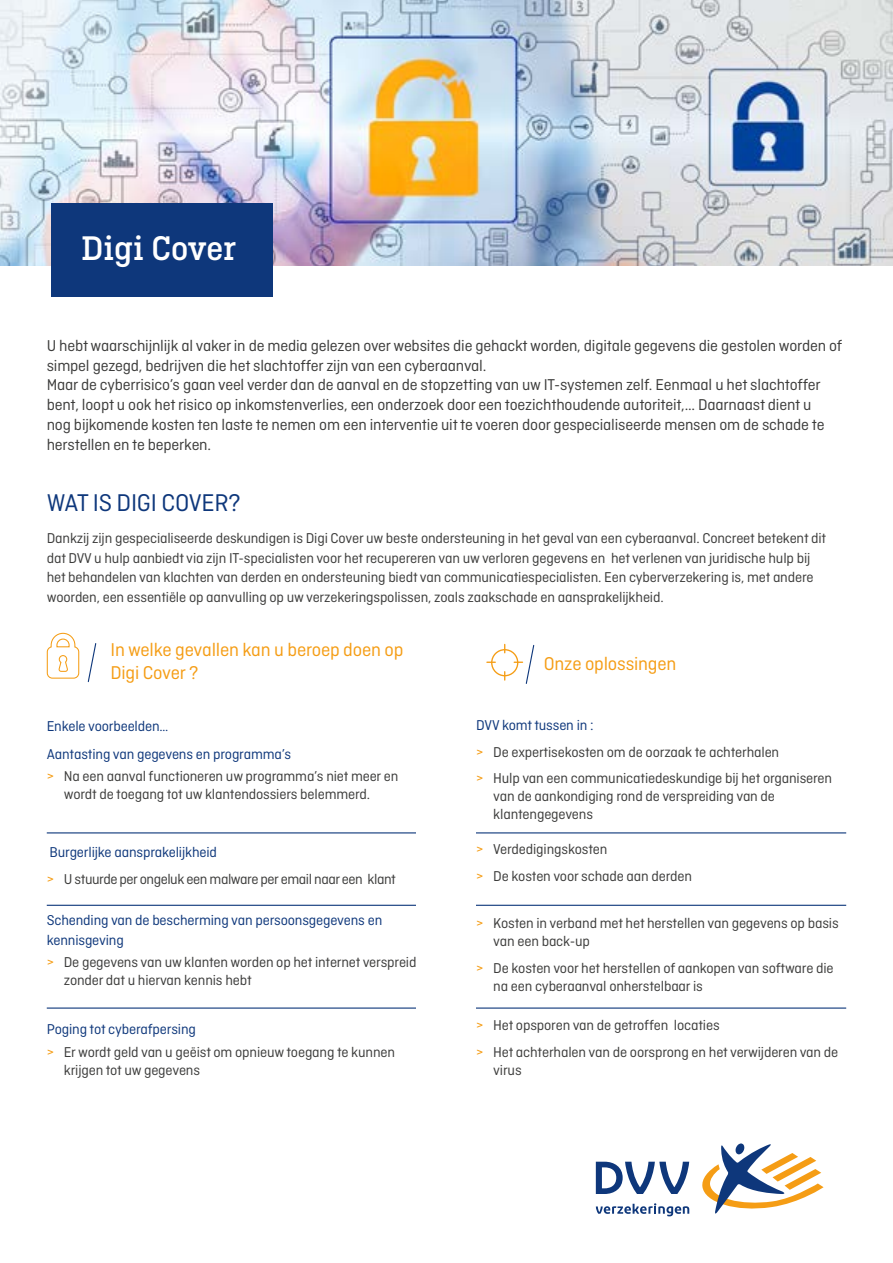
<style>
.page{position:relative;width:893px;height:1263px;background:#fff}
.page>*{position:absolute;margin:0;border:0;box-sizing:border-box;transform-origin:0 0}
.t1{font:500 36px "Ciutadella Slab";color:#fff}
.Titel_1__met_of_zond{font:25.5px "Ciutadella";letter-spacing:-.01em;color:#0e377b}
.Titel_2{font:19.5px/23.4px "Ciutadella";letter-spacing:-.01em;color:#f59d15}
.inleiding__kan_varie{font:16.5px/19.8px "Ciutadella";letter-spacing:-.01em;color:#3c3c3b}
.lopende{font:15px/18px "Ciutadella";letter-spacing:-.01em;color:#3c3c3b}
.lopende-2{font:15px/19.5px "Ciutadella";letter-spacing:-.01em;color:#0e377b}
.lopende-3{font:15px "Ciutadella";letter-spacing:-.03em;color:#3c3c3b}
.s1{color:#f59d15}
</style>
<div class="page">
<img style="left:0;top:0;width:893px;height:265px">
<svg style="left:87px;top:643px;width:10px;height:40px"></svg>
<div style="left:491px;top:649px;width:27px;height:27px;border:1px solid #f59d15;border-radius:50%"></div>
<svg style="left:487px;top:661px;width:8px;height:2px"></svg>
<svg style="left:46px;top:632px;width:34px;height:47px"></svg>
<svg style="left:514px;top:644px;width:21px;height:40px"></svg>
<hr style="left:47px;top:832px;width:799px;height:1px;background:#0e377b">
<hr style="left:47px;top:905px;width:799px;height:1px;background:#0e377b">
<hr style="left:47px;top:1007px;width:799px;height:2px;background:#0e377b">
<div style="left:417px;top:824px;width:59px;height:224px;background:#fff"></div>
<div style="left:51px;top:203px;width:222px;height:94px;background:#0e377b"></div>
<svg style="left:702px;top:1143px;width:121px;height:71px"></svg>
<svg style="left:596px;top:1162px;width:93px;height:32px"></svg>
<svg style="left:596px;top:1203px;width:93px;height:13px"></svg>
<p class="t1" style="left:81px;top:228px;width:157px">Digi Cover</p>
<p class="inleiding__kan_varie" style="left:47px;top:335px;width:797px">U hebt waarschijnlijk al vaker in de media gelezen over websites die gehackt worden, digitale gegevens die gestolen worden of simpel gezegd, bedrijven die het slachtoffer zijn van een cyberaanval.</p>
<p class="inleiding__kan_varie" style="left:47px;top:375px;width:779px">Maar de cyberrisico’s gaan veel verder dan de aanval en de stopzetting van uw IT-systemen zelf. Eenmaal u het slachtoffer bent, loopt u ook het risico op inkomstenverlies, een onderzoek door een toezichthoudende autoriteit,... Daarnaast dient u nog bijkomende kosten ten laste te nemen om een interventie uit te voeren door gespecialiseerde mensen om de schade te herstellen en te beperken.</p>
<p class="Titel_1__met_of_zond" style="left:47px;top:489px;width:195px">WAT IS DIGI COVER?</p>
<p class="lopende" style="left:47px;top:528px;width:781px;line-height:19.5px">Dankzij zijn gespecialiseerde deskundigen is Digi Cover uw beste ondersteuning in het geval van een cyberaanval. Concreet betekent dit dat DVV u hulp aanbiedt via zijn IT-specialisten voor het recupereren van uw verloren gegevens en het verlenen van juridische hulp bij het behandelen van klachten van derden en ondersteuning biedt van communicatiespecialisten. Een cyberverzekering is, met andere woorden, een essentiële op aanvulling op uw verzekeringspolissen, zoals zaakschade en aansprakelijkheid.</p>
<p class="Titel_2" style="left:111px;top:638px;width:294px">In welke gevallen kan u beroep doen op<br>Digi Cover ?</p>
<p class="lopende-2" style="left:47px;top:716px;width:123px">Enkele voorbeelden…</p>
<p class="lopende-2" style="left:47px;top:744px;width:246px">Aantasting van gegevens en programma’s</p>
<p class="lopende" style="left:64px;top:767px;width:336px;text-indent:-17px"><span class="s1">&gt;</span> Na een aanval functioneren uw programma’s niet meer en wordt de toegang tot uw klantendossiers belemmerd.</p>
<p class="Titel_2" style="left:544px;top:652px;width:134px">Onze oplossingen</p>
<p class="lopende-2" style="left:476px;top:715px;width:119px">DVV komt tussen in :</p>
<p class="lopende" style="left:476px;top:742px;width:305px"><span class="s1">&gt;</span> De expertisekosten om de oorzaak te achterhalen</p>
<p class="lopende" style="left:493px;top:769px;width:340px;text-indent:-17px"><span class="s1">&gt;</span> Hulp van een communicatiedeskundige bij het organiseren van de aankondiging rond de verspreiding van de klantengegevens</p>
<p class="lopende" style="left:476px;top:840px;width:133px"><span class="s1">&gt;</span> Verdedigingskosten</p>
<p class="lopende" style="left:476px;top:866px;width:217px"><span class="s1">&gt;</span> De kosten voor schade aan derden</p>
<p class="lopende" style="left:493px;top:914px;width:347px;text-indent:-17px"><span class="s1">&gt;</span> Kosten in verband met het herstellen van gegevens op basis van een back-up</p>
<p class="lopende" style="left:493px;top:959px;width:342px;text-indent:-17px"><span class="s1">&gt;</span> De kosten voor het herstellen of aankopen van software die na een cyberaanval onherstelbaar is</p>
<p class="lopende" style="left:476px;top:1016px;width:245px"><span class="s1">&gt;</span> Het opsporen van de getroffen locaties</p>
<p class="lopende" style="left:493px;top:1042px;width:347px;text-indent:-17px"><span class="s1">&gt;</span> Het achterhalen van de oorsprong en het verwijderen van de virus</p>
<p class="lopende-2" style="left:50px;top:842px;width:169px">Burgerlijke aansprakelijkheid</p>
<p class="lopende-3" style="left:47px;top:871px;width:351px"><span class="s1">&gt;</span> U stuurde per ongeluk een malware per email naar een klant</p>
<p class="lopende-2" style="left:47px;top:910px;width:337px">Schending van de bescherming van persoonsgegevens en kennisgeving</p>
<p class="lopende" style="left:64px;top:953px;width:354px;text-indent:-17px"><span class="s1">&gt;</span> De gegevens van uw klanten worden op het internet verspreid zonder dat u hiervan kennis hebt</p>
<p class="lopende-2" style="left:47px;top:1019px;width:151px">Poging tot cyberafpersing</p>
<p class="lopende" style="left:64px;top:1042px;width:333px;text-indent:-17px"><span class="s1">&gt;</span> Er wordt geld van u geëist om opnieuw toegang te kunnen krijgen tot uw gegevens</p>
</div>
